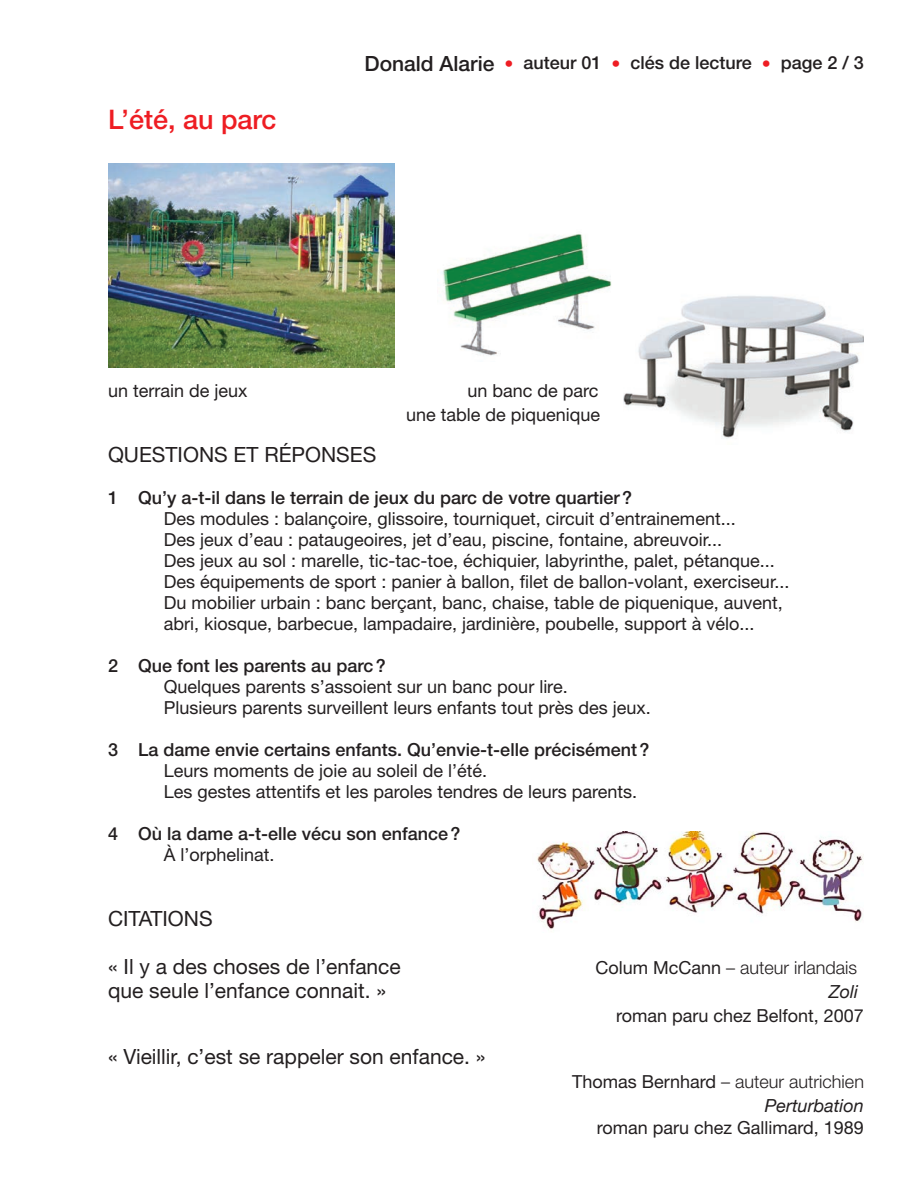
<style>
.page{position:relative;width:918px;height:1188px;background:#fff}
.page>*{position:absolute;margin:0;border:0;box-sizing:border-box;transform-origin:0 0}
.t1{font:500 27px "Helvetica Neue";color:#ee1d23}
.t2{font:21px "Helvetica Neue";color:#231f20}
.t3{font:18px/21px "Helvetica Neue";color:#231f20}
.t4{font:500 18px "Helvetica Neue";color:#231f20}
.t5{font:300 18px/24px "Helvetica Neue";color:#231f20;text-align:right}
.t6{font:italic 18px "Helvetica Neue";color:#231f20}
.s1{font-size:21px}
.s2{font-weight:400;color:#ee1d23}
.s3{font-weight:400}
.s4{font-weight:400;font-style:italic}
</style>
<div class="page">
<img style="left:624px;top:296px;width:240px;height:143px">
<img style="left:108px;top:164px;width:286px;height:203px">
<div style="left:433px;top:228px;width:201px;height:133px;background:#fff"></div>
<img style="left:441px;top:234px;width:171px;height:122px">
<img style="left:537px;top:831px;width:327px;height:99px">
<h1 class="t1" style="left:108px;top:110px;width:170px">L’été, au parc</h1>
<p class="t4" style="left:365px;top:56px;width:501px"><span class="s1">Donald Alarie</span> <span class="s2">•</span> auteur 01 <span class="s2">•</span> clés de lecture <span class="s2">•</span> page 2 / 3</p>
<p class="t3" style="left:108px;top:382px;width:141px">un terrain de jeux</p>
<p class="t3" style="left:406px;top:381px;width:196px;line-height:24px;text-align:right">un banc de parc<br>une table de piquenique</p>
<p class="t2" style="left:108px;top:447px;width:270px">QUESTIONS ET RÉPONSES</p>
<p class="t4" style="left:108px;top:491px;width:526px">1 Qu’y a-t-il dans le terrain de jeux du parc de votre quartier?</p>
<p class="t3" style="left:164px;top:510px;width:627px">Des modules : balançoire, glissoire, tourniquet, circuit d’entrainement...<br>Des jeux d’eau : pataugeoires, jet d’eau, piscine, fontaine, abreuvoir...<br>Des jeux au sol : marelle, tic-tac-toe, échiquier, labyrinthe, palet, pétanque...<br>Des équipements de sport : panier à ballon, filet de ballon-volant, exerciseur...<br>Du mobilier urbain : banc berçant, banc, chaise, table de piquenique, auvent, abri, kiosque, barbecue, lampadaire, jardinière, poubelle, support à vélo...</p>
<p class="t4" style="left:108px;top:659px;width:279px">2 Que font les parents au parc?</p>
<p class="t3" style="left:164px;top:678px;width:489px">Quelques parents s’assoient sur un banc pour lire.<br>Plusieurs parents surveillent leurs enfants tout près des jeux.</p>
<p class="t4" style="left:108px;top:743px;width:543px">3 La dame envie certains enfants. Qu’envie-t-elle précisément?</p>
<p class="t3" style="left:164px;top:762px;width:475px">Leurs moments de joie au soleil de l’été.<br>Les gestes attentifs et les paroles tendres de leurs parents.</p>
<p class="t4" style="left:108px;top:827px;width:354px">4 Où la dame a-t-elle vécu son enfance?</p>
<p class="t3" style="left:164px;top:846px;width:112px">À l’orphelinat.</p>
<p class="t2" style="left:108px;top:911px;width:106px">CITATIONS</p>
<p class="t2" style="left:108px;top:959px;width:294px">« Il y a des choses de l’enfance</p>
<p class="t5" style="left:595px;top:957px;width:263px"><span class="s3">Colum McCann</span> – auteur irlandais</p>
<p class="t2" style="left:108px;top:983px;width:280px">que seule l’enfance connait. »</p>
<p class="t6" style="left:829px;top:980px;width:31px">Zoli</p>
<p class="t3" style="left:616px;top:1007px;width:249px">roman paru chez Belfont, 2007</p>
<p class="t2" style="left:108px;top:1049px;width:379px">« Vieillir, c’est se rappeler son enfance. »</p>
<p class="t5" style="left:572px;top:1071px;width:293px"><span class="s3">Thomas Bernhard</span> – auteur autrichien<br><span class="s4">Perturbation</span></p>
<p class="t3" style="left:597px;top:1119px;width:269px">roman paru chez Gallimard, 1989</p>
</div>
